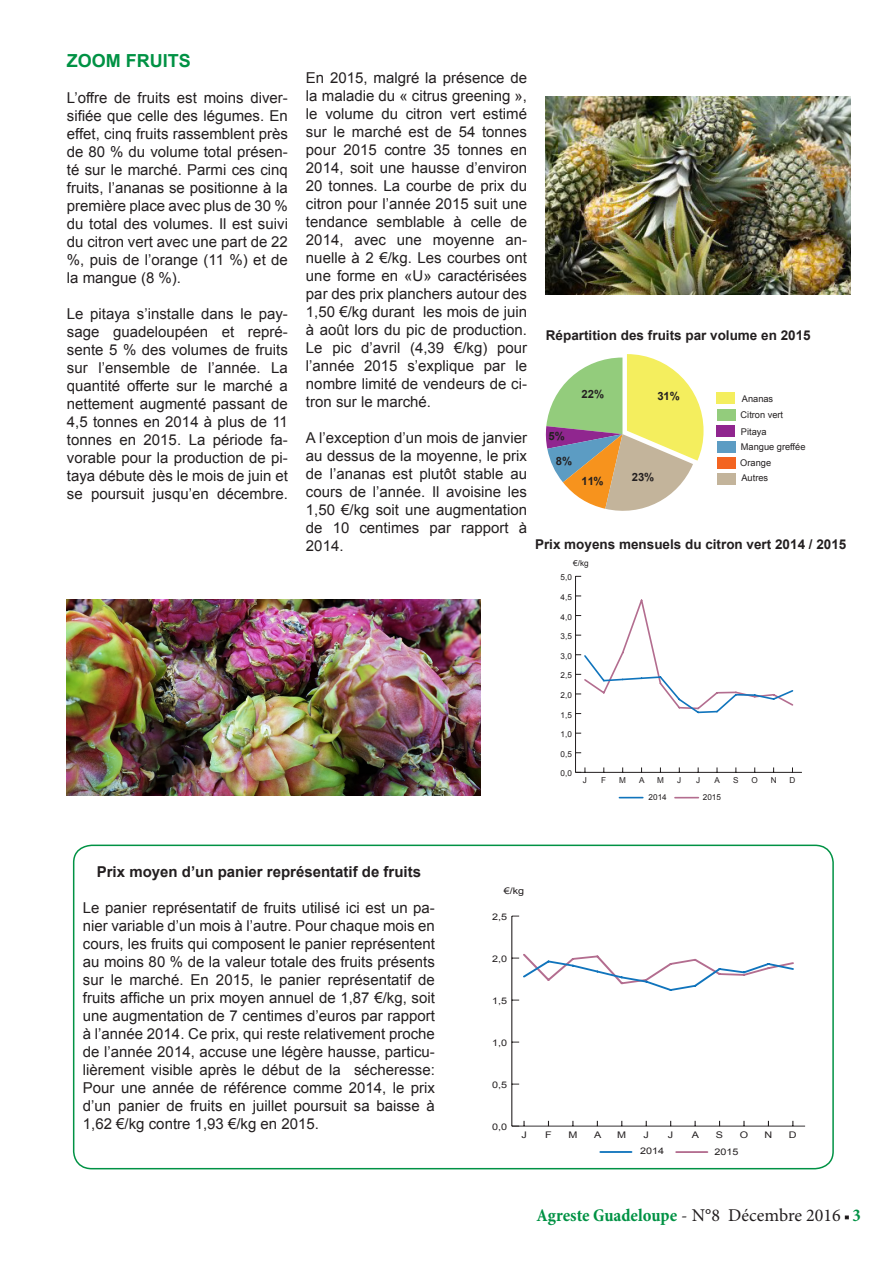
<style>
.page{position:relative;width:893px;height:1263px;background:#fff}
.page>*{position:absolute;margin:0;border:0;box-sizing:border-box;transform-origin:0 0}
.t1{font:700 condensed 18px "Minion Pro";letter-spacing:-.005em;color:#009244}
.t2{font:700 18px "Arial";color:#009244}
.t3{font:15px/18px "Arial";color:#231f20;text-align:justify}
.t4{font:700 15px "Arial";color:#231f20}
.t5{font:700 13.5px "Arial";color:#231f20}
.t6{font:700 11.25px "Arial";color:#231f20}
.t7{font:9.3px/15.1px "Arial";color:#231f20}
.t8{font:9.15px "Arial";color:#231f20;scale:1.18 1}
.t9{font:8.1px "Arial";color:#231f20}
.s1{font-weight:400;font-stretch:normal;color:#231f20}
</style>
<div class="page">
<hr style="left:575px;top:772px;width:227px;height:1px;background:#231f20">
<hr style="left:575px;top:576px;width:1px;height:196px;background:#231f20">
<svg style="left:575px;top:767px;width:11px;height:6px"></svg>
<svg style="left:576px;top:595px;width:218px;height:120px"></svg>
<svg style="left:619px;top:797px;width:24px;height:1px"></svg>
<svg style="left:675px;top:797px;width:23px;height:1px"></svg>
<svg style="left:546px;top:354px;width:157px;height:157px"></svg>
<div style="left:73px;top:844px;width:761px;height:325px;border:2px solid #009244;border-radius:18px"></div>
<hr style="left:512px;top:1125px;width:293px;height:1px;background:#231f20">
<hr style="left:511px;top:916px;width:1px;height:210px;background:#231f20">
<svg style="left:512px;top:1121px;width:13px;height:5px"></svg>
<svg style="left:512px;top:952px;width:282px;height:40px"></svg>
<hr style="left:600px;top:1151px;width:31px;height:2px;background:#1074bc">
<hr style="left:676px;top:1151px;width:31px;height:2px;background:#b36d8f">
<img style="left:67px;top:600px;width:414px;height:196px">
<img style="left:546px;top:96px;width:304px;height:198px">
<svg style="left:845px;top:1215px;width:4px;height:4px"></svg>
<div style="left:717px;top:425px;width:18px;height:11px;background:#90268f"></div>
<div style="left:717px;top:474px;width:19px;height:11px;background:#c3b49b"></div>
<div style="left:717px;top:393px;width:18px;height:11px;background:#f4ee5e"></div>
<div style="left:717px;top:409px;width:18px;height:11px;background:#93cc7c"></div>
<div style="left:717px;top:441px;width:19px;height:11px;background:#5c9cc3"></div>
<div style="left:717px;top:458px;width:19px;height:11px;background:#f36421"></div>
<p class="t2" style="left:67px;top:49px;width:126px">ZOOM FRUITS</p>
<p class="t3" style="left:67px;top:89px;width:223px">L’offre de fruits est moins diver&shy;sifiée que celle des légumes. En effet, cinq fruits rassemblent près de 80 % du volume total présen&shy;té sur le marché. Parmi ces cinq fruits, l’ananas se positionne à la première place avec plus de 30 % du total des volumes. Il est suivi du citron vert avec une part de 22 %, puis de l’orange (11 %) et de la mangue (8 %).</p>
<p class="t3" style="left:67px;top:305px;width:223px">Le pitaya s’installe dans le pay&shy;sage guadeloupéen et repré&shy;sente 5 % des volumes de fruits sur l’ensemble de l’année. La quantité offerte sur le marché a nettement augmenté passant de 4,5 tonnes en 2014 à plus de 11 tonnes en 2015. La période fa&shy;vorable pour la production de pi&shy;taya débute dès le mois de juin et se poursuit jusqu’en décembre.</p>
<p class="t3" style="left:306px;top:69px;width:223px">En 2015, malgré la présence de la maladie du « citrus greening », le volume du citron vert estimé sur le marché est de 54 tonnes</p>
<p class="t3" style="left:306px;top:141px;width:223px">pour 2015 contre 35 tonnes en 2014, soit une hausse d’environ 20 tonnes. La courbe de prix du citron pour l’année 2015 suit une tendance semblable à celle de 2014, avec une moyenne an&shy;nuelle à 2 €/kg. Les courbes ont une forme en «U» caractérisées par des prix planchers autour des 1,50 €/kg durant les mois de juin à août lors du pic de production.</p>
<p class="t3" style="left:306px;top:339px;width:223px">Le pic d’avril (4,39 €/kg) pour l’année 2015 s’explique par le nombre limité de vendeurs de ci&shy;tron sur le marché.</p>
<p class="t3" style="left:306px;top:429px;width:223px">A l’exception d’un mois de janvier au dessus de la moyenne, le prix de l’ananas est plutôt stable au cours de l’année. Il avoisine les 1,50 €/kg soit une augmentation de 10 centimes par rapport à 2014.</p>
<p class="t5" style="left:546px;top:327px;width:266px">Répartition des fruits par volume en 2015</p>
<p class="t6" style="left:581px;top:387px;width:24px">22%</p>
<p class="t6" style="left:549px;top:429px;width:18px">5%</p>
<p class="t6" style="left:556px;top:453px;width:18px">8%</p>
<p class="t6" style="left:581px;top:474px;width:23px">11%</p>
<p class="t6" style="left:657px;top:389px;width:24px">31%</p>
<p class="t6" style="left:632px;top:470px;width:24px">23%</p>
<p class="t7" style="left:742px;top:391px;width:33px">Ananas</p>
<p class="t7" style="left:741px;top:407px;width:44px">Citron vert</p>
<p class="t7" style="left:741px;top:424px;width:66px">Pitaya<br>Mangue greffée</p>
<p class="t7" style="left:740px;top:455px;width:32px">Orange</p>
<p class="t7" style="left:741px;top:470px;width:28px">Autres</p>
<p class="t5" style="left:535px;top:535px;width:313px">Prix moyens mensuels du citron vert 2014 / 2015</p>
<p class="t9" style="left:573px;top:558px;width:17px">€/kg</p>
<p class="t9" style="left:561px;top:572px;width:13px">5,0</p>
<p class="t9" style="left:561px;top:592px;width:13px">4,5</p>
<p class="t9" style="left:561px;top:611px;width:13px">4,0</p>
<p class="t9" style="left:561px;top:631px;width:13px">3,5</p>
<p class="t9" style="left:561px;top:650px;width:13px">3,0</p>
<p class="t9" style="left:561px;top:670px;width:13px">2,5</p>
<p class="t9" style="left:561px;top:690px;width:13px">2,0</p>
<p class="t9" style="left:561px;top:709px;width:13px">1,5</p>
<p class="t9" style="left:561px;top:729px;width:13px">1,0</p>
<p class="t9" style="left:561px;top:748px;width:13px">0,5</p>
<p class="t9" style="left:561px;top:768px;width:13px">0,0</p>
<p class="t9" style="left:583px;top:775px;width:6px">J</p>
<p class="t9" style="left:601px;top:775px;width:6px">F</p>
<p class="t9" style="left:619px;top:775px;width:8px">M</p>
<p class="t9" style="left:639px;top:775px;width:7px">A</p>
<p class="t9" style="left:657px;top:775px;width:8px">M</p>
<p class="t9" style="left:677px;top:775px;width:6px">J</p>
<p class="t9" style="left:696px;top:775px;width:6px">J</p>
<p class="t9" style="left:714px;top:775px;width:7px">A</p>
<p class="t9" style="left:733px;top:775px;width:7px">S</p>
<p class="t9" style="left:752px;top:775px;width:8px">O</p>
<p class="t9" style="left:771px;top:775px;width:7px">N</p>
<p class="t9" style="left:789px;top:775px;width:7px">D</p>
<p class="t9" style="left:649px;top:792px;width:20px">2014</p>
<p class="t9" style="left:703px;top:792px;width:20px">2015</p>
<p class="t4" style="left:97px;top:862px;width:326px">Prix moyen d’un panier représentatif de fruits</p>
<p class="t3" style="left:83px;top:899px;width:353px">Le panier représentatif de fruits utilisé ici est un pa&shy;nier variable d’un mois à l’autre. Pour chaque mois en cours, les fruits qui composent le panier représentent au moins 80 % de la valeur totale des fruits présents sur le marché. En 2015, le panier représentatif de fruits affiche un prix moyen annuel de 1,87 €/kg, soit une augmentation de 7 centimes d’euros par rapport à l’année 2014. Ce prix, qui reste relativement proche de l’année 2014, accuse une légère hausse, particu&shy;lièrement visible après le début de la sécheresse:<br>Pour une année de référence comme 2014, le prix d’un panier de fruits en juillet poursuit sa baisse à 1,62 €/kg contre 1,93 €/kg en 2015.</p>
<p class="t8" style="left:504px;top:885px;width:19px">€/kg</p>
<p class="t8" style="left:492px;top:911px;width:14px">2,5</p>
<p class="t8" style="left:492px;top:953px;width:14px">2,0</p>
<p class="t8" style="left:492px;top:995px;width:14px">1,5</p>
<p class="t8" style="left:492px;top:1037px;width:14px">1,0</p>
<p class="t8" style="left:492px;top:1079px;width:14px">0,5</p>
<p class="t8" style="left:492px;top:1121px;width:14px">0,0</p>
<p class="t8" style="left:521px;top:1129px;width:6px">J</p>
<p class="t8" style="left:545px;top:1129px;width:7px">F</p>
<p class="t8" style="left:568px;top:1129px;width:9px">M</p>
<p class="t8" style="left:594px;top:1129px;width:8px">A</p>
<p class="t8" style="left:617px;top:1129px;width:9px">M</p>
<p class="t8" style="left:643px;top:1129px;width:6px">J</p>
<p class="t8" style="left:668px;top:1129px;width:6px">J</p>
<p class="t8" style="left:692px;top:1129px;width:8px">A</p>
<p class="t8" style="left:716px;top:1129px;width:8px">S</p>
<p class="t8" style="left:740px;top:1129px;width:9px">O</p>
<p class="t8" style="left:764px;top:1129px;width:8px">N</p>
<p class="t8" style="left:789px;top:1129px;width:8px">D</p>
<p class="t8" style="left:640px;top:1145px;width:22px">2014</p>
<p class="t8" style="left:714px;top:1146px;width:22px">2015</p>
<p class="t1" style="left:537px;top:1203px;width:326px">Agreste Guadeloupe <span class="s1">- N°8 Décembre 2016</span> 3</p>
</div>
